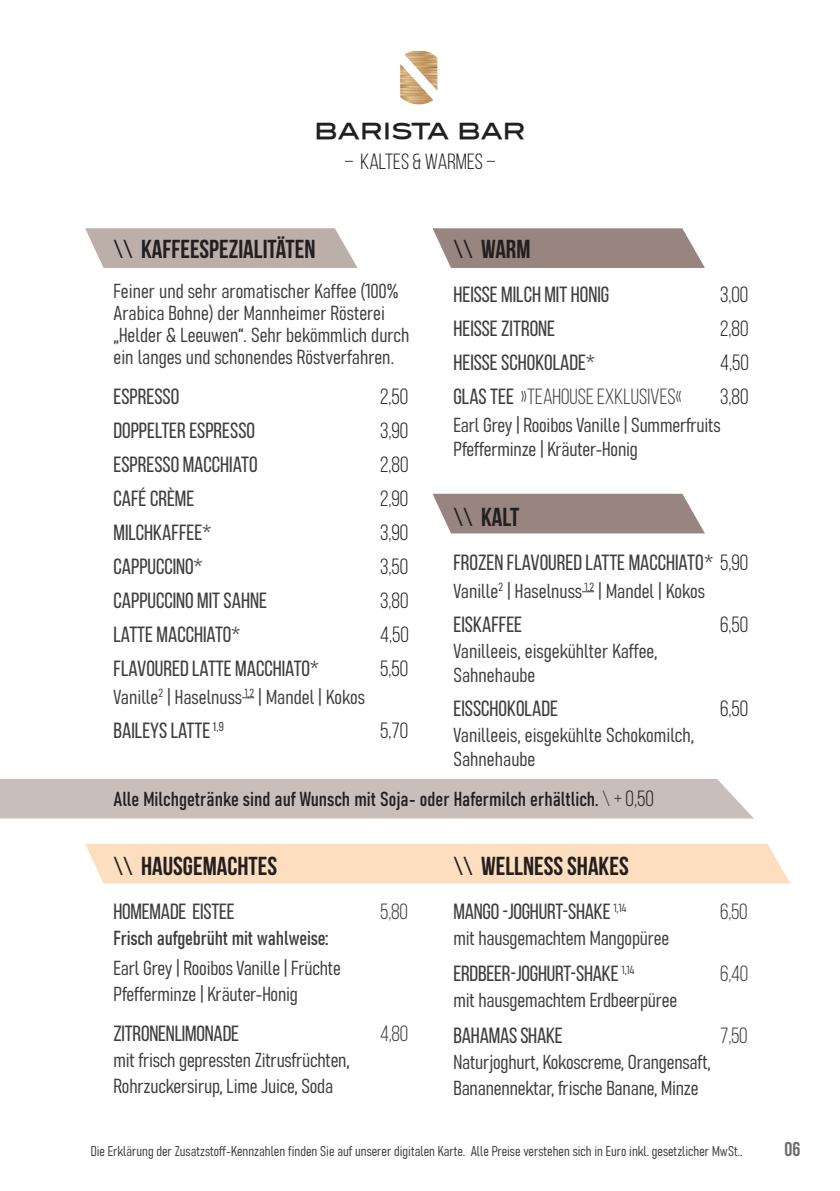
<style>
.page{position:relative;width:840px;height:1191px;background:#fff}
.page>*{position:absolute;margin:0;border:0;box-sizing:border-box;transform-origin:0 0}
.t1{font:700 26px "Bebas Neue";color:#231f20}
.t2{font:26px "Blair Md ITCTT Medium";letter-spacing:-.01em;color:#231f20}
.t3{font:22px "Bebas Neue";color:#3e3e3f}
.t4{font:22px "Bebas Neue";color:#231f20}
.t5{font:22px "Bebas Neue";color:#3e3e3f}
.t6{font:20px/22px "Bahnschrift";letter-spacing:-.01em;color:#3e3e3f}
.t7{font:20px "Bahnschrift";color:#231f20}
.t8{font:700 20px "Bebas Neue";color:#6c6d70}
.t9{font:14px "Bahnschrift";color:#3e3e3f}
.s1{font-weight:400}
.s2{font-style:inherit}
.s3{color:#231f20}
.s4{font-family:"Bebas Neue";font-size:22px;color:#3e3e3f}
.s5{font-family:"Bebas Neue";font-size:22px}
</style>
<div class="page">
<div style="left:0;top:779px;width:753px;height:39px;background:#c9beba"></div>
<svg style="left:85px;top:228px;width:272px;height:40px;background:#c1b5b0"></svg>
<div style="left:85px;top:844px;width:704px;height:39px;background:#fddfbf"></div>
<svg style="left:432px;top:228px;width:272px;height:40px;background:#a08e89"></svg>
<svg style="left:432px;top:494px;width:272px;height:39px;background:#9f8e88"></svg>
<svg style="left:242px;top:697px;width:12px;height:1px"></svg>
<svg style="left:582px;top:591px;width:12px;height:1px"></svg>
<img style="left:400px;top:51px;width:38px;height:54px">
<h1 class="t2" style="left:314px;top:113px;width:213px">BARISTA BAR</h1>
<p class="t4" style="left:344px;top:149px;width:152px">– KALTES &amp; WARMES –</p>
<h1 class="t1" style="left:113px;top:234px;width:203px"><span class="s1">\\</span> KAFFEESPEZIALITÄTEN</h1>
<p class="t6" style="left:113px;top:278px;width:297px">Feiner und sehr aromatischer Kaffee (100% Arabica Bohne) der Mannheimer Rösterei „Helder &amp; Leeuwen“. Sehr bekömmlich durch ein langes und schonendes Röstverfahren.</p>
<p class="t3" style="left:113px;top:384px;width:67px">ESPRESSO</p>
<p class="t4" style="left:380px;top:384px;width:29px">2,50</p>
<p class="t3" style="left:113px;top:418px;width:143px">DOPPELTER ESPRESSO</p>
<p class="t4" style="left:380px;top:418px;width:30px">3,90</p>
<p class="t3" style="left:113px;top:452px;width:146px">ESPRESSO MACCHIATO</p>
<p class="t4" style="left:380px;top:452px;width:30px">2,80</p>
<p class="t3" style="left:113px;top:486px;width:82px">CAFÉ CRÈME</p>
<p class="t4" style="left:380px;top:486px;width:30px">2,90</p>
<p class="t3" style="left:113px;top:520px;width:99px">MILCHKAFFEE*</p>
<p class="t4" style="left:380px;top:520px;width:30px">3,90</p>
<p class="t3" style="left:113px;top:554px;width:90px">CAPPUCCINO*</p>
<p class="t4" style="left:380px;top:554px;width:29px">3,50</p>
<p class="t3" style="left:113px;top:588px;width:155px">CAPPUCCINO MIT SAHNE</p>
<p class="t4" style="left:380px;top:588px;width:30px">3,80</p>
<p class="t3" style="left:113px;top:622px;width:128px">LATTE MACCHIATO*</p>
<p class="t4" style="left:380px;top:622px;width:30px">4,50</p>
<p class="t3" style="left:113px;top:656px;width:207px">FLAVOURED LATTE MACCHIATO*</p>
<p class="t4" style="left:380px;top:656px;width:29px">5,50</p>
<p class="t6" style="left:113px;top:684px;width:253px">Vanille<sup>2</sup> | Haselnuss <sup>1,2</sup> | Mandel | Kokos</p>
<p class="t3" style="left:113px;top:718px;width:112px">BAILEYS LATTE <sup>1,9</sup></p>
<p class="t4" style="left:380px;top:718px;width:29px">5,70</p>
<h1 class="t1" style="left:453px;top:234px;width:78px"><span class="s1">\\</span> WARM</h1>
<p class="t3" style="left:453px;top:282px;width:157px">HEIßE MILCH MIT HONIG</p>
<p class="t4" style="left:719px;top:282px;width:30px">3,00</p>
<p class="t3" style="left:453px;top:316px;width:103px">HEIßE ZITRONE</p>
<p class="t4" style="left:719px;top:316px;width:30px">2,80</p>
<p class="t3" style="left:453px;top:350px;width:143px">HEIßE SCHOKOLADE*</p>
<p class="t4" style="left:719px;top:350px;width:30px">4,50</p>
<p class="t5" style="left:453px;top:384px;width:230px"><span class="s2">GLAS TEE</span> »TEAHOUSE EXKLUSIVES«</p>
<p class="t4" style="left:719px;top:384px;width:30px">3,80</p>
<p class="t6" style="left:453px;top:411px;width:268px;line-height:24px">Earl Grey | Rooibos Vanille | Summerfruits<br>Pfefferminze | Kräuter-Honig</p>
<h1 class="t1" style="left:453px;top:502px;width:67px"><span class="s1">\\</span> KALT</h1>
<p class="t3" style="left:453px;top:550px;width:296px">FROZEN FLAVOURED LATTE MACCHIATO* <span class="s3">5,90</span></p>
<p class="t6" style="left:453px;top:578px;width:253px">Vanille<sup>2</sup> | Haselnuss <sup>1,2</sup> | Mandel | Kokos</p>
<p class="t3" style="left:453px;top:612px;width:70px">EISKAFFEE</p>
<p class="t4" style="left:719px;top:612px;width:30px">6,50</p>
<p class="t6" style="left:453px;top:637px;width:205px;line-height:24px">Vanilleeis, eisgekühlter Kaffee,<br>Sahnehaube</p>
<p class="t3" style="left:453px;top:696px;width:106px">EISSCHOKOLADE</p>
<p class="t4" style="left:719px;top:696px;width:30px">6,50</p>
<p class="t6" style="left:453px;top:721px;width:242px;line-height:24px">Vanilleeis, eisgekühlte Schokomilch,<br>Sahnehaube</p>
<p class="t7" style="left:113px;top:784px;width:541px">Alle Milchgetränke sind auf Wunsch mit Soja- oder Hafermilch erhältlich. <span class="s4">\</span> <span class="s5">+ 0,50</span></p>
<h1 class="t1" style="left:113px;top:851px;width:165px"><span class="s1">\\</span> HAUSGEMACHTES</h1>
<p class="t3" style="left:113px;top:899px;width:123px">HOMEMADE EISTEE</p>
<p class="t5" style="left:380px;top:899px;width:29px">5,80</p>
<p class="t6" style="left:113px;top:921px;width:229px;line-height:30px">Frisch aufgebrüht mit wahlweise:<br>Earl Grey | Rooibos Vanille | Früchte</p>
<p class="t6" style="left:113px;top:981px;width:186px">Pfefferminze | Kräuter-Honig</p>
<p class="t3" style="left:113px;top:1021px;width:127px">ZITRONENLIMONADE</p>
<p class="t5" style="left:380px;top:1021px;width:30px">4,80</p>
<p class="t6" style="left:113px;top:1045px;width:238px;line-height:26px">mit frisch gepressten Zitrusfrüchten,<br>Rohrzuckersirup, Lime Juice, Soda</p>
<h1 class="t1" style="left:453px;top:851px;width:177px"><span class="s1">\\</span> WELLNESS SHAKES</h1>
<p class="t3" style="left:453px;top:899px;width:174px">MANGO -JOGHURT-SHAKE <sup>1,14</sup></p>
<p class="t5" style="left:719px;top:899px;width:29px">6,50</p>
<p class="t6" style="left:453px;top:925px;width:217px">mit hausgemachtem Mangopüree</p>
<p class="t3" style="left:453px;top:961px;width:182px">ERDBEER-JOGHURT-SHAKE <sup>1,14</sup></p>
<p class="t5" style="left:719px;top:961px;width:29px">6,40</p>
<p class="t6" style="left:453px;top:987px;width:225px">mit hausgemachtem Erdbeerpüree</p>
<p class="t3" style="left:453px;top:1023px;width:111px">BAHAMAS SHAKE</p>
<p class="t5" style="left:719px;top:1023px;width:29px">7,50</p>
<p class="t6" style="left:453px;top:1047px;width:259px;line-height:26px">Naturjoghurt, Kokoscreme, Orangensaft,<br>Bananennektar, frische Banane, Minze</p>
<p class="t9" style="left:91px;top:1140px;width:652px">Die Erklärung der Zusatzstoff-Kennzahlen finden Sie auf unserer digitalen Karte. Alle Preise verstehen sich in Euro inkl. gesetzlicher MwSt..</p>
<p class="t8" style="left:784px;top:1137px;width:17px">06</p>
</div>
